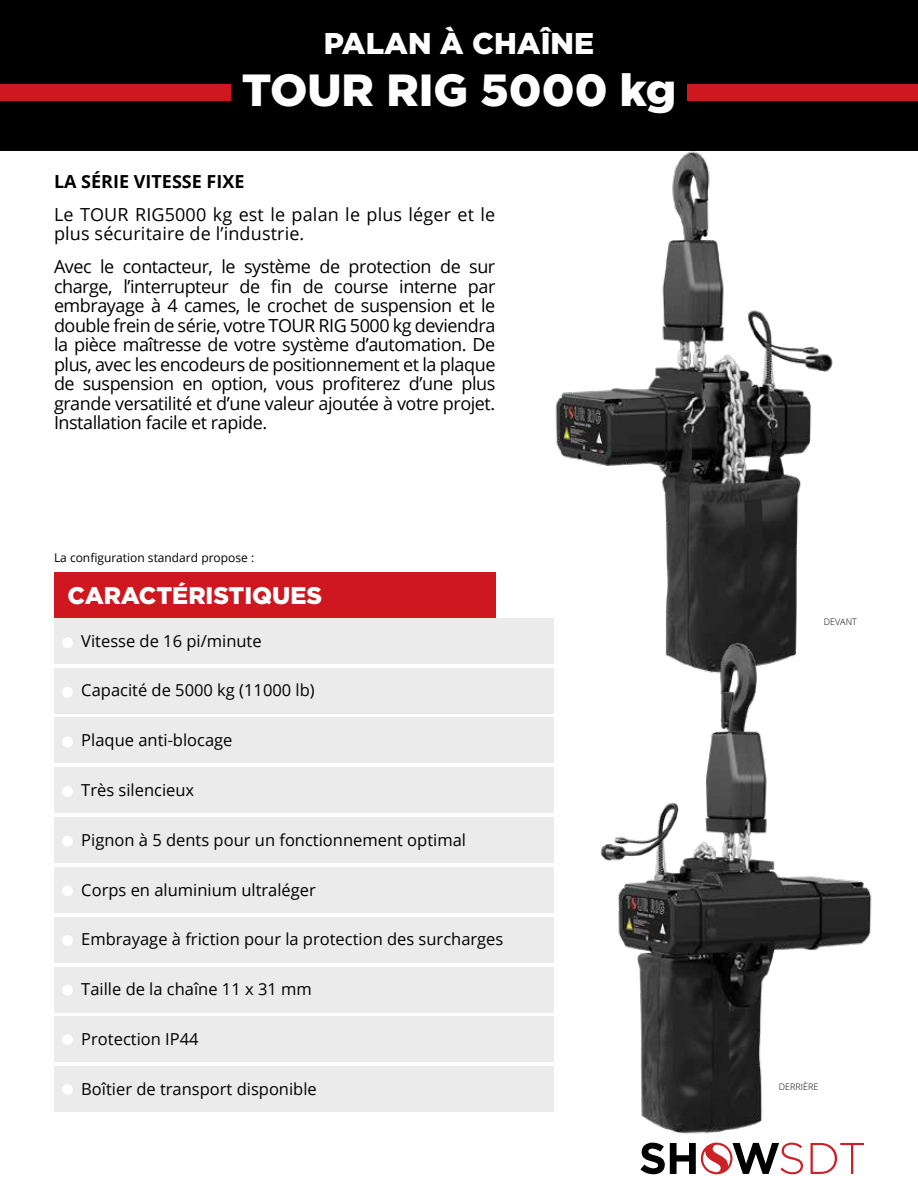
<style>
.page{position:relative;width:918px;height:1188px;background:#fff}
.page>*{position:absolute;margin:0;border:0;box-sizing:border-box;transform-origin:0 0}
.t1{font:900 45px "Gotham";color:#fff}
.t2{font:900 30px "Gotham";color:#fff}
.t3{font:900 24px "Gotham";color:#fff}
.t4{font:18px/19.5px "Open Sans";letter-spacing:.01em;color:#000}
.t5{font:700 18px "Open Sans";color:#000}
.t6{font:16.5px "Open Sans";color:#000}
.t7{font:12px "Open Sans";color:#000}
.t8{font:300 9px "Open Sans";color:#000}
</style>
<div class="page">
<div style="left:0;top:0;width:918px;height:151px;background:#000"></div>
<div style="left:0;top:85px;width:918px;height:16px;background:#ce171e"></div>
<svg style="left:811px;top:1172px;width:43px;height:2px"></svg>
<svg style="left:644px;top:1172px;width:156px;height:2px"></svg>
<div style="left:231px;top:66px;width:456px;height:56px;background:#000"></div>
<div style="left:54px;top:573px;width:441px;height:45px;background:#ce171e"></div>
<div style="left:54px;top:618px;width:500px;height:45px;background:#ebebeb"></div>
<div style="left:54px;top:668px;width:500px;height:45px;background:#ebebeb"></div>
<div style="left:54px;top:718px;width:500px;height:45px;background:#ebebeb"></div>
<div style="left:54px;top:768px;width:500px;height:45px;background:#ebebeb"></div>
<div style="left:54px;top:817px;width:500px;height:46px;background:#ebebeb"></div>
<div style="left:54px;top:867px;width:500px;height:46px;background:#ebebeb"></div>
<div style="left:54px;top:917px;width:500px;height:46px;background:#ebebeb"></div>
<div style="left:54px;top:967px;width:500px;height:45px;background:#ebebeb"></div>
<div style="left:54px;top:1016px;width:500px;height:46px;background:#ebebeb"></div>
<div style="left:54px;top:1066px;width:500px;height:46px;background:#ebebeb"></div>
<div style="left:62px;top:687px;width:11px;height:11px;background:#fff;border-radius:50%"></div>
<div style="left:62px;top:737px;width:11px;height:10px;background:#fff;border-radius:50%"></div>
<div style="left:62px;top:885px;width:11px;height:11px;background:#fff;border-radius:50%"></div>
<div style="left:62px;top:935px;width:11px;height:11px;background:#fff;border-radius:50%"></div>
<div style="left:62px;top:985px;width:11px;height:11px;background:#fff;border-radius:50%"></div>
<div style="left:62px;top:637px;width:11px;height:11px;background:#fff;border-radius:50%"></div>
<div style="left:62px;top:786px;width:11px;height:11px;background:#fff;border-radius:50%"></div>
<div style="left:62px;top:836px;width:11px;height:11px;background:#fff;border-radius:50%"></div>
<div style="left:62px;top:1034px;width:11px;height:11px;background:#fff;border-radius:50%"></div>
<div style="left:62px;top:1084px;width:11px;height:11px;background:#fff;border-radius:50%"></div>
<img style="left:510px;top:151px;width:323px;height:513px">
<img style="left:555px;top:624px;width:317px;height:548px">
<h2 class="t2" style="left:324px;top:23px;width:272px">PALAN À CHAÎNE</h2>
<h1 class="t1" style="left:242px;top:59px;width:436px">TOUR RIG 5000 kg</h1>
<p class="t5" style="left:54px;top:168px;width:192px">LA SÉRIE VITESSE FIXE</p>
<p class="t4" style="left:54px;top:204px;width:443px">Le TOUR RIG5000 kg est le palan le plus léger et le plus sécuritaire de l’industrie.</p>
<p class="t4" style="left:54px;top:256px;width:443px;text-align:justify">Avec le contacteur, le système de protection de sur charge, l’interrupteur de fin de course interne par embrayage à 4 cames, le crochet de suspension et le double frein de série, votre TOUR RIG 5000 kg deviendra la pièce maîtresse de votre système d’automation. De plus, avec les encodeurs de positionnement et la plaque de suspension en option, vous profiterez d’une plus grande versatilité et d’une valeur ajoutée à votre projet.<br>Installation facile et rapide.</p>
<p class="t7" style="left:54px;top:549px;width:202px">La configuration standard propose :</p>
<h3 class="t3" style="left:68px;top:579px;width:256px">CARACTÉRISTIQUES</h3>
<p class="t6" style="left:81px;top:629px;width:182px">Vitesse de 16 pi/minute</p>
<p class="t6" style="left:81px;top:679px;width:235px">Capacité de 5000 kg (11000 lb)</p>
<p class="t6" style="left:81px;top:729px;width:153px">Plaque anti-blocage</p>
<p class="t6" style="left:81px;top:779px;width:114px">Très silencieux</p>
<p class="t6" style="left:81px;top:829px;width:386px">Pignon à 5 dents pour un fonctionnement optimal</p>
<p class="t6" style="left:81px;top:878px;width:236px">Corps en aluminium ultraléger</p>
<p class="t6" style="left:81px;top:928px;width:424px">Embrayage à friction pour la protection des surcharges</p>
<p class="t6" style="left:81px;top:978px;width:232px">Taille de la chaîne 11 x 31 mm</p>
<p class="t6" style="left:81px;top:1028px;width:119px">Protection IP44</p>
<p class="t6" style="left:81px;top:1077px;width:237px">Boîtier de transport disponible</p>
<p class="t8" style="left:824px;top:615px;width:35px">DEVANT</p>
<p class="t8" style="left:779px;top:1081px;width:41px">DERRIÈRE</p>
</div>
